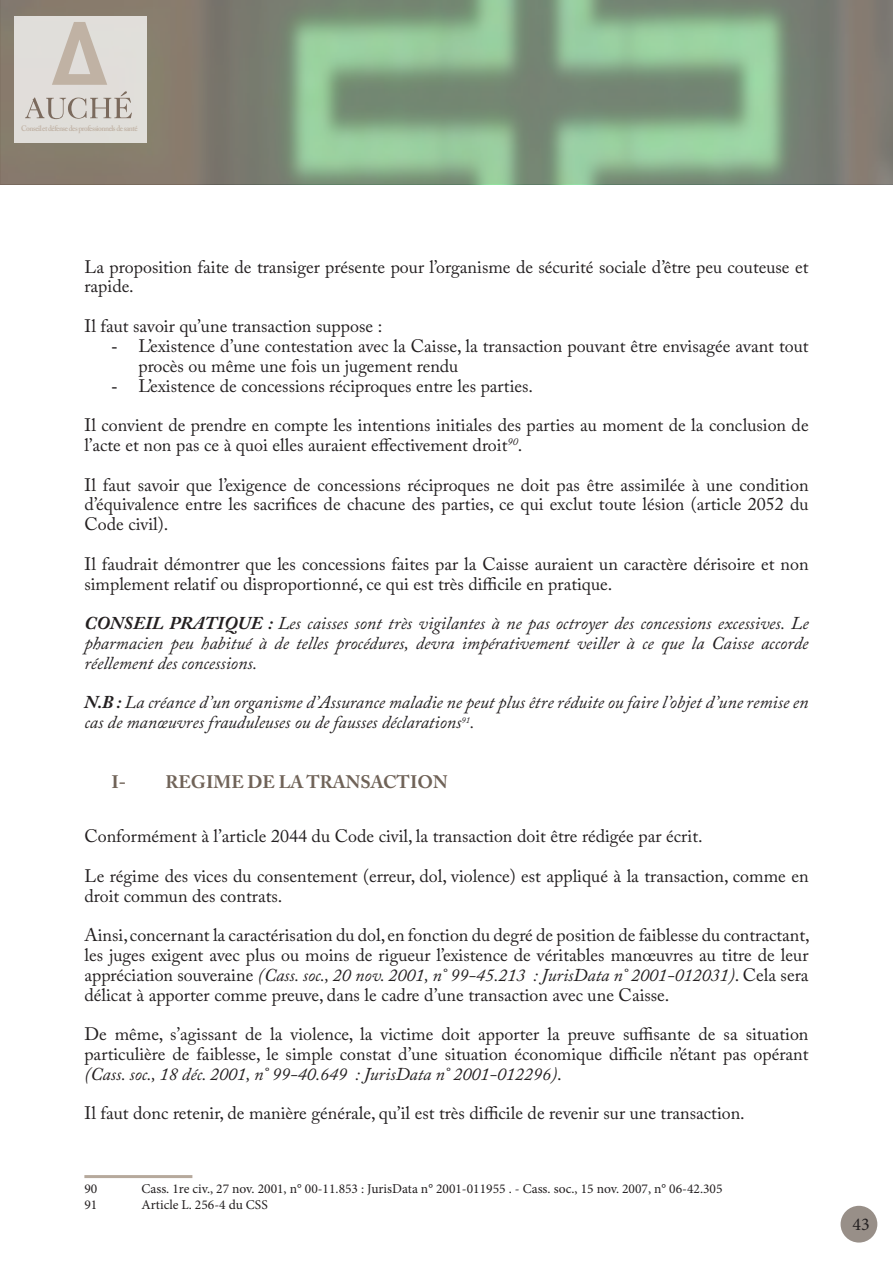
<style>
.page{position:relative;width:893px;height:1263px;background:#fff}
.page>*{position:absolute;margin:0;border:0;box-sizing:border-box;transform-origin:0 0}
.t1{font:18px/19.8px "Adobe Caslon Pro";color:#231f20}
.t2{font:italic 18px/19.8px "Adobe Caslon Pro";color:#231f20;text-align:justify}
.t3{font:700 18px "Adobe Caslon Pro";color:#706358}
.t4{font:18px "Minion Pro";color:#231f20}
.Style_de_paragraphe{font:13.5px "Minion Pro";color:#231f20}
.t5{font:600 7.95px "Adobe Caslon Pro";letter-spacing:-.06em;color:#c0b2a4;scale:.93 1}
.s1{font-family:"Times New Roman"}
.s2{font-weight:700}
.s3{font-style:italic}
</style>
<div class="page">
<div style="left:841px;top:1206px;width:36px;height:36px;background:#988f88;border-radius:50%"></div>
<svg style="left:0;top:0;width:893px;height:184px;background:#83997f"></svg>
<div style="left:14px;top:16px;width:133px;height:127px;background:#e0deda"></div>
<svg style="left:52px;top:22px;width:55px;height:63px"></svg>
<svg style="left:25px;top:91px;width:107px;height:28px"></svg>
<hr style="left:84px;top:1175px;width:108px;height:3px;background:#b6a99c">
<p class="t5" style="left:21px;top:124px;width:127px">Conseil et défense des professionnels de santé</p>
<p class="t1" style="left:84px;top:257px;width:726px">La proposition faite de transiger présente pour l’organisme de sécurité sociale d’être peu couteuse et rapide.</p>
<p class="t1" style="left:84px;top:316px;width:299px">Il faut savoir qu’une transaction suppose :</p>
<p class="t1" style="left:138px;top:336px;width:672px;text-indent:-27px"><span class="s1">-</span> L’existence d’une contestation avec la Caisse, la transaction pouvant être envisagée avant tout procès ou même une fois un jugement rendu</p>
<p class="t1" style="left:111px;top:375px;width:423px"><span class="s1">-</span> L’existence de concessions réciproques entre les parties.</p>
<p class="t1" style="left:84px;top:415px;width:726px">Il convient de prendre en compte les intentions initiales des parties au moment de la conclusion de l’acte et non pas ce à quoi elles auraient effectivement droit<sup>90</sup>.</p>
<p class="t1" style="left:84px;top:474px;width:726px;text-align:justify">Il faut savoir que l’exigence de concessions réciproques ne doit pas être assimilée à une condition d’équivalence entre les sacrifices de chacune des parties, ce qui exclut toute lésion (article 2052 du Code civil).</p>
<p class="t1" style="left:84px;top:554px;width:726px">Il faudrait démontrer que les concessions faites par la Caisse auraient un caractère dérisoire et non simplement relatif ou disproportionné, ce qui est très difficile en pratique.</p>
<p class="t2" style="left:84px;top:613px;width:726px"><span class="s2">CONSEIL PRATIQUE :</span> Les caisses sont très vigilantes à ne pas octroyer des concessions excessives. Le pharmacien peu habitué à de telles procédures, devra impérativement veiller à ce que la Caisse accorde réellement des concessions.</p>
<p class="t2" style="left:84px;top:692px;width:726px"><span class="s2">N.B :</span> La créance d’un organisme d’Assurance maladie ne peut plus être réduite ou faire l’objet d’une remise en cas de manœuvres frauduleuses ou de fausses déclarations<sup>91</sup>.</p>
<p class="t3" style="left:111px;top:771px;width:16px">I-</p>
<p class="t3" style="left:165px;top:771px;width:284px">REGIME DE LA TRANSACTION</p>
<p class="t1" style="left:84px;top:826px;width:620px">Conformément à l’article 2044 du Code civil, la transaction doit être rédigée par écrit.</p>
<p class="t1" style="left:84px;top:866px;width:726px">Le régime des vices du consentement (erreur, dol, violence) est appliqué à la transaction, comme en droit commun des contrats.</p>
<p class="t1" style="left:84px;top:925px;width:727px;text-align:justify">Ainsi, concernant la caractérisation du dol, en fonction du degré de position de faiblesse du contractant, les juges exigent avec plus ou moins de rigueur l’existence de véritables manœuvres au titre de leur appréciation souveraine <span class="s3">(Cass. soc., 20 nov. 2001, n° 99-45.213 : JurisData n° 2001-012031)</span>. Cela sera délicat à apporter comme preuve, dans le cadre d’une transaction avec une Caisse.</p>
<p class="t1" style="left:84px;top:1024px;width:726px;text-align:justify">De même, s’agissant de la violence, la victime doit apporter la preuve suffisante de sa situation particulière de faiblesse, le simple constat d’une situation économique difficile n’étant pas opérant <span class="s3">(Cass. soc., 18 déc. 2001, n° 99-40.649 : JurisData n° 2001-012296)</span>.</p>
<p class="t1" style="left:84px;top:1103px;width:662px">Il faut donc retenir, de manière générale, qu’il est très difficile de revenir sur une transaction.</p>
<p class="Style_de_paragraphe" style="left:84px;top:1179px;width:14px">90</p>
<p class="Style_de_paragraphe" style="left:141px;top:1179px;width:583px">Cass. 1re civ., 27 nov. 2001, n° 00-11.853 : JurisData n° 2001-011955 . - Cass. soc., 15 nov. 2007, n° 06-42.305</p>
<p class="Style_de_paragraphe" style="left:84px;top:1195px;width:14px">91</p>
<p class="Style_de_paragraphe" style="left:141px;top:1195px;width:128px">Article L. 256-4 du CSS</p>
<p class="t4" style="left:853px;top:1212px;width:19px">43</p>
</div>
